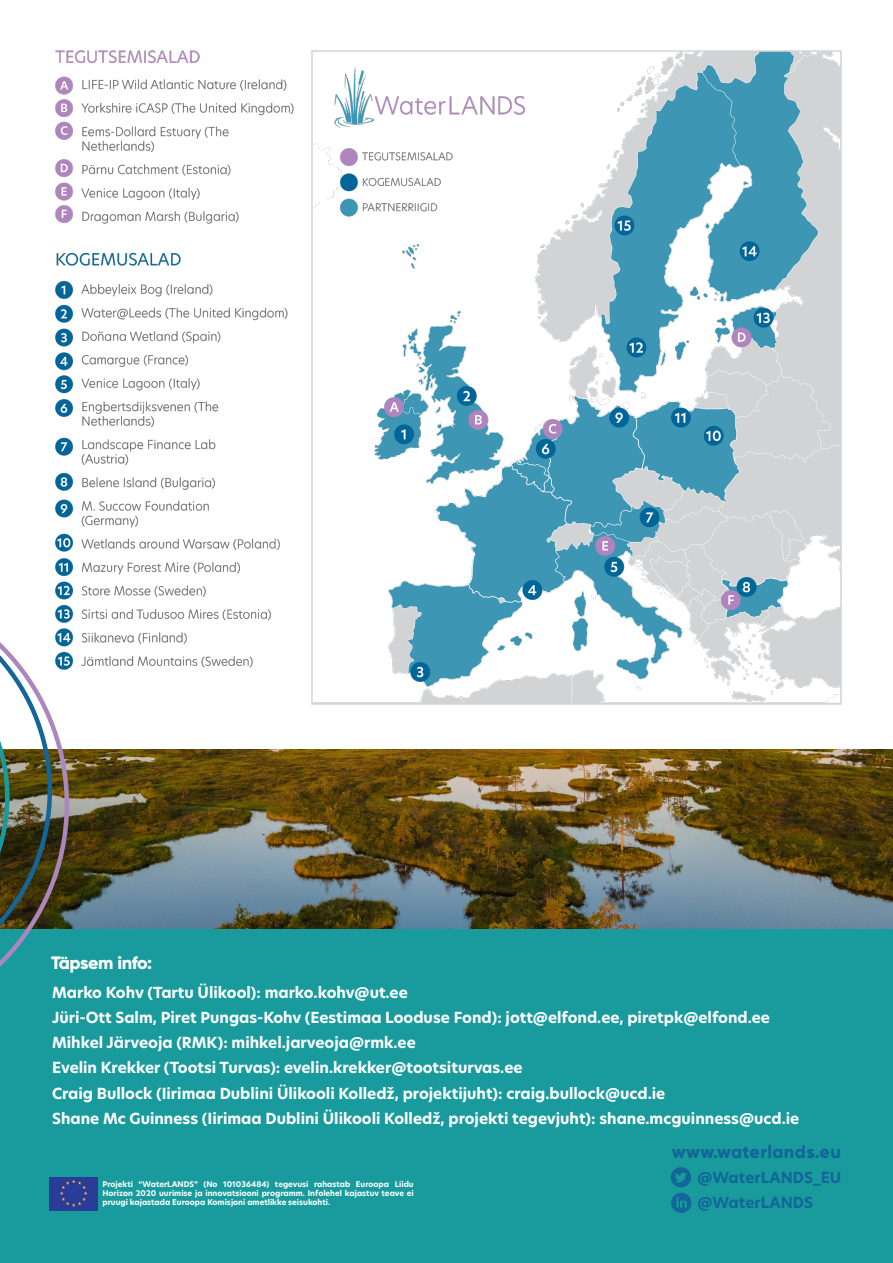
<style>
.page{position:relative;width:893px;height:1263px;background:#fff}
.page>*{position:absolute;margin:0;border:0;box-sizing:border-box;transform-origin:0 0}
.t1{font:800 18px "Gilroy";letter-spacing:.02em;color:#126699}
.t2{font:800 18px "Gilroy";letter-spacing:-.025em;color:#fff}
.t3{font:700 15px "Hero New";color:#fff}
.t4{font:700 15px "Hero New";color:#126699}
.t5{font:700 7.65px/9px "Hero New";color:#fff;text-align:justify}
</style>
<div class="page">
<div style="left:0;top:928px;width:893px;height:335px;background:#199b9d"></div>
<img style="left:50px;top:1178px;width:48px;height:33px">
<img style="left:55px;top:50px;width:787px;height:655px">
<img style="left:69px;top:749px;width:824px;height:179px">
<svg style="left:671px;top:1167px;width:20px;height:20px"></svg>
<svg style="left:671px;top:1193px;width:20px;height:20px"></svg>
<svg style="left:0;top:579px;width:69px;height:451px"></svg>
<p class="t2" style="left:51px;top:951px;width:103px">Täpsem info:</p>
<p class="t3" style="left:52px;top:982px;width:357px">Marko Kohv (Tartu Ülikool): marko.kohv@ut.ee</p>
<p class="t3" style="left:52px;top:1007px;width:719px">Jüri-Ott Salm, Piret Pungas-Kohv (Eestimaa Looduse Fond): jott@elfond.ee, piretpk@elfond.ee</p>
<p class="t3" style="left:52px;top:1032px;width:365px">Mihkel Järveoja (RMK): mihkel.jarveoja@rmk.ee</p>
<p class="t3" style="left:52px;top:1057px;width:472px">Evelin Krekker (Tootsi Turvas): evelin.krekker@tootsiturvas.ee</p>
<p class="t3" style="left:52px;top:1083px;width:615px">Craig Bullock (Iirimaa Dublini Ülikooli Kolledž, projektijuht): craig.bullock@ucd.ie</p>
<p class="t3" style="left:52px;top:1108px;width:749px">Shane Mc Guinness (Iirimaa Dublini Ülikooli Kolledž, projekti tegevjuht): shane.mcguinness@ucd.ie</p>
<p class="t5" style="left:102px;top:1180px;width:313px">Projekti “WaterLANDS” (No 101036484) tegevusi rahastab Euroopa Liidu Horizon 2020 uurimise ja innovatsiooni programm. Infolehel kajastuv teave ei pruugi kajastada Euroopa Komisjoni ametlikke seisukohti.</p>
<p class="t1" style="left:672px;top:1140px;width:170px">www.waterlands.eu</p>
<p class="t4" style="left:697px;top:1167px;width:145px">@WaterLANDS_EU</p>
<p class="t4" style="left:697px;top:1193px;width:117px">@WaterLANDS</p>
</div>
